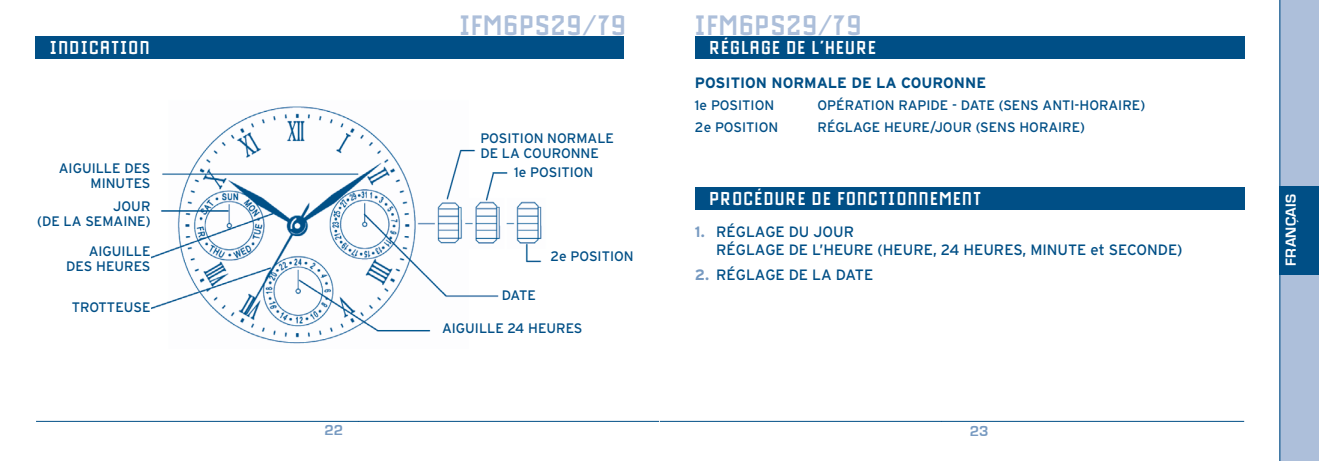
<style>
.page{position:relative;width:1319px;height:461px;background:#fff}
.page>*{position:absolute;margin:0;border:0;box-sizing:border-box;transform-origin:0 0}
.t1{font:700 30px "Drukpa";letter-spacing:.04em;color:#adbfda}
.t2{font:700 20px "Drukpa";letter-spacing:.07em;color:#fff}
.t3{font:15px/17.5px "Interstate";color:#004f86}
.t4{font:700 15px "Interstate";color:#004f86}
.t5{font:700 15px "Eurostile";letter-spacing:.025em;color:#fff}
.t6{font:700 15px "Eurostile";color:#779ac1}
.t7{font:13.75px/15px "Interstate";color:#004f86;text-align:right}
.s1{font-weight:700;color:#779ac1}
</style>
<div class="page">
<img style="left:46px;top:58px;width:578px;height:286px">
<hr style="left:358px;top:421px;width:301px;height:1px;background:#004f86">
<hr style="left:36px;top:421px;width:322px;height:1px;background:#004f86">
<div style="left:35px;top:36px;width:589px;height:22px;background:#004f86"></div>
<div style="left:694px;top:36px;width:550px;height:22px;background:#004f86"></div>
<hr style="left:659px;top:421px;width:282px;height:1px;background:#004f86">
<hr style="left:941px;top:421px;width:302px;height:1px;background:#004f86">
<div style="left:1278px;top:0;width:40px;height:461px;background:#adbfda"></div>
<div style="left:1278px;top:186px;width:40px;height:88px;background:#004f86"></div>
<hr style="left:1279px;top:0;width:1px;height:461px;background:#004f86">
<div style="left:55px;top:245px;width:95px;height:34px;background:#fff"></div>
<div style="left:54px;top:301px;width:96px;height:11px;background:#fff"></div>
<div style="left:694px;top:187px;width:550px;height:22px;background:#004f86"></div>
<h1 class="t1" style="left:459px;top:9px;width:168px">IFM6PS29/79</h1>
<h1 class="t1" style="left:694px;top:9px;width:168px">IFM6PS29/79</h1>
<h2 class="t2" style="left:50px;top:37px;width:101px">INDICATION</h2>
<h2 class="t2" style="left:709px;top:37px;width:168px">RÉGLAGE DE L’HEURE</h2>
<p class="t7" style="left:59px;top:161px;width:93px">AIGUILLE DES<br>MINUTES</p>
<p class="t7" style="left:37px;top:199px;width:115px">JOUR<br>(DE LA SEMAINE)</p>
<p class="t7" style="left:66px;top:244px;width:86px">AIGUILLE<br>DES HEURES</p>
<p class="t7" style="left:72px;top:299px;width:80px">TROTTEUSE</p>
<p class="t7" style="left:480px;top:130px;width:135px;text-align:left">POSITION NORMALE<br>DE LA COURONNE</p>
<p class="t7" style="left:514px;top:164px;width:81px">1e POSITION</p>
<p class="t7" style="left:501px;top:287px;width:36px">DATE</p>
<p class="t7" style="left:550px;top:248px;width:85px">2e POSITION</p>
<p class="t7" style="left:442px;top:320px;width:142px">AIGUILLE 24 HEURES</p>
<p class="t4" style="left:694px;top:74px;width:292px">POSITION NORMALE DE LA COURONNE</p>
<p class="t7" style="left:694px;top:97px;width:81px">1e POSITION</p>
<p class="t7" style="left:817px;top:97px;width:329px">OPÉRATION RAPIDE - DATE (SENS ANTI-HORAIRE)</p>
<p class="t7" style="left:694px;top:119px;width:85px">2e POSITION</p>
<p class="t7" style="left:817px;top:119px;width:269px">RÉGLAGE HEURE/JOUR (SENS HORAIRE)</p>
<h2 class="t2" style="left:709px;top:188px;width:273px">PROCÉDURE DE FONCTIONNEMENT</h2>
<p class="t3" style="left:716px;top:223px;width:468px;text-indent:-21px"><span class="s1">1.</span> RÉGLAGE DU JOUR<br>RÉGLAGE DE L’HEURE (HEURE, 24 HEURES, MINUTE et SECONDE)</p>
<p class="t3" style="left:694px;top:265px;width:180px"><span class="s1">2.</span> RÉGLAGE DE LA DATE</p>
<p class="t6" style="left:324px;top:422px;width:20px">22</p>
<p class="t6" style="left:969px;top:422px;width:20px">23</p>
<p class="t5" style="left:1282px;top:265px;width:74px;rotate:-90deg">Français</p>
</div>
